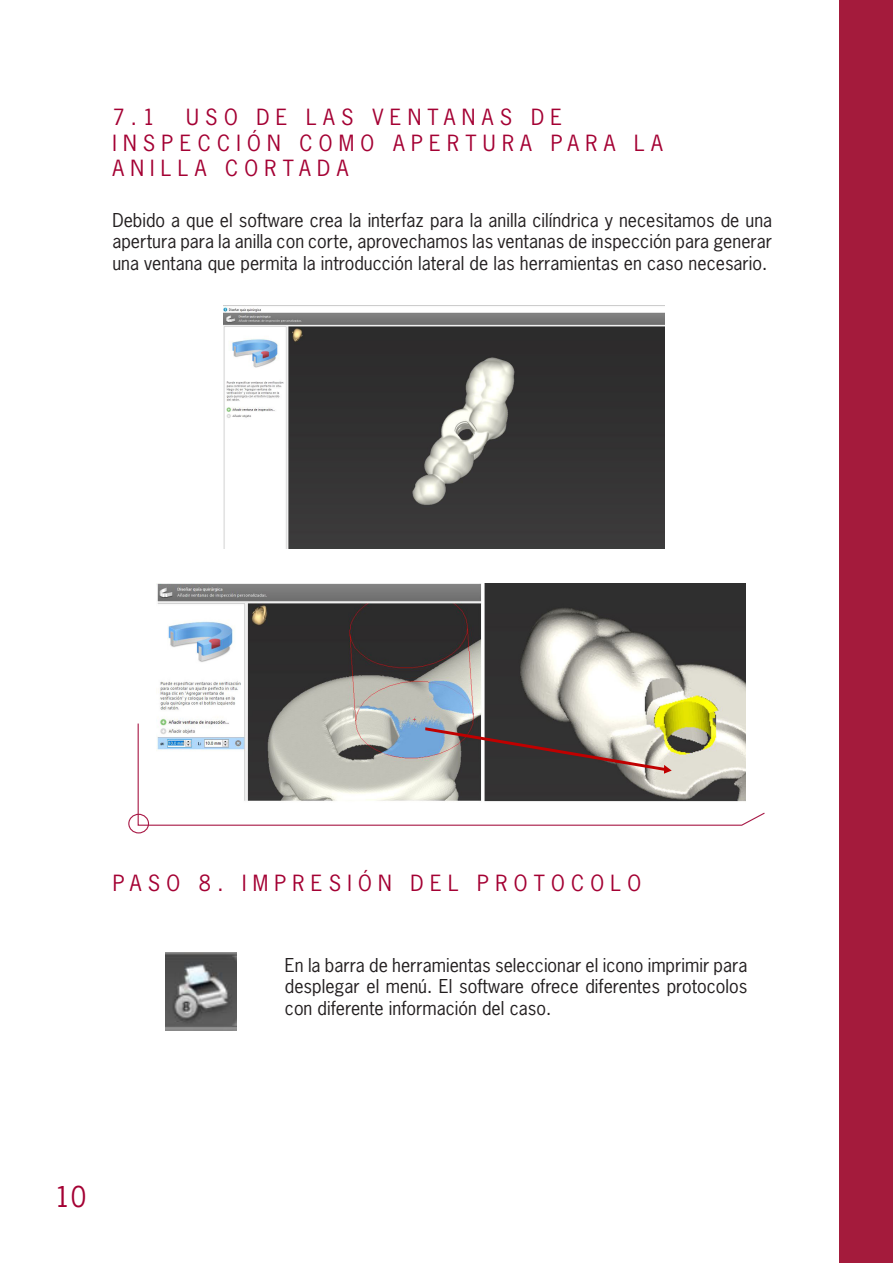
<style>
.page{position:relative;width:893px;height:1263px;background:#fff}
.page>*{position:absolute;margin:0;border:0;box-sizing:border-box;transform-origin:0 0}
.t1{font:27px "News Gothic Std";color:#a40133}
.t2{font:21px/25.2px "News Gothic Std";letter-spacing:.3em;color:#a40133}
.t3{font:18px/21.6px "News Gothic Std";color:#231f20;text-align:justify}
</style>
<div class="page">
<div style="left:839px;top:0;width:54px;height:1263px;background:#a41b3c"></div>
<img style="left:157px;top:583px;width:588px;height:139px">
<svg style="left:137px;top:722px;width:628px;height:104px"></svg>
<div style="left:128px;top:814px;width:21px;height:19px;border:1px solid #a81946;border-radius:50%"></div>
<img style="left:223px;top:305px;width:441px;height:243px">
<img style="left:165px;top:952px;width:72px;height:78px">
<svg style="left:421px;top:650px;width:249px;height:176px"></svg>
<svg style="left:661px;top:763px;width:11px;height:11px"></svg>
<p class="t2" style="left:112px;top:105px;width:552px;text-indent:74px">USO DE LAS VENTANAS DE<br>INSPECCIÓN COMO APERTURA PARA LA<br>ANILLA CORTADA</p>
<p class="t2" style="left:112px;top:105px;width:44px">7.1</p>
<p class="t3" style="left:112px;top:209px;width:661px">Debido a que el software crea la interfaz para la anilla cilíndrica y necesitamos de una apertura para la anilla con corte, aprovechamos las ventanas de inspección para generar una ventana que permita la introducción lateral de las herramientas en caso necesario.</p>
<p class="t2" style="left:113px;top:870px;width:530px">PASO 8. IMPRESIÓN DEL PROTOCOLO</p>
<p class="t3" style="left:285px;top:954px;width:464px">En la barra de herramientas seleccionar el icono imprimir para desplegar el menú. El software ofrece diferentes protocolos con diferente información del caso.</p>
<p class="t1" style="left:55px;top:1179px;width:33px">10</p>
</div>
